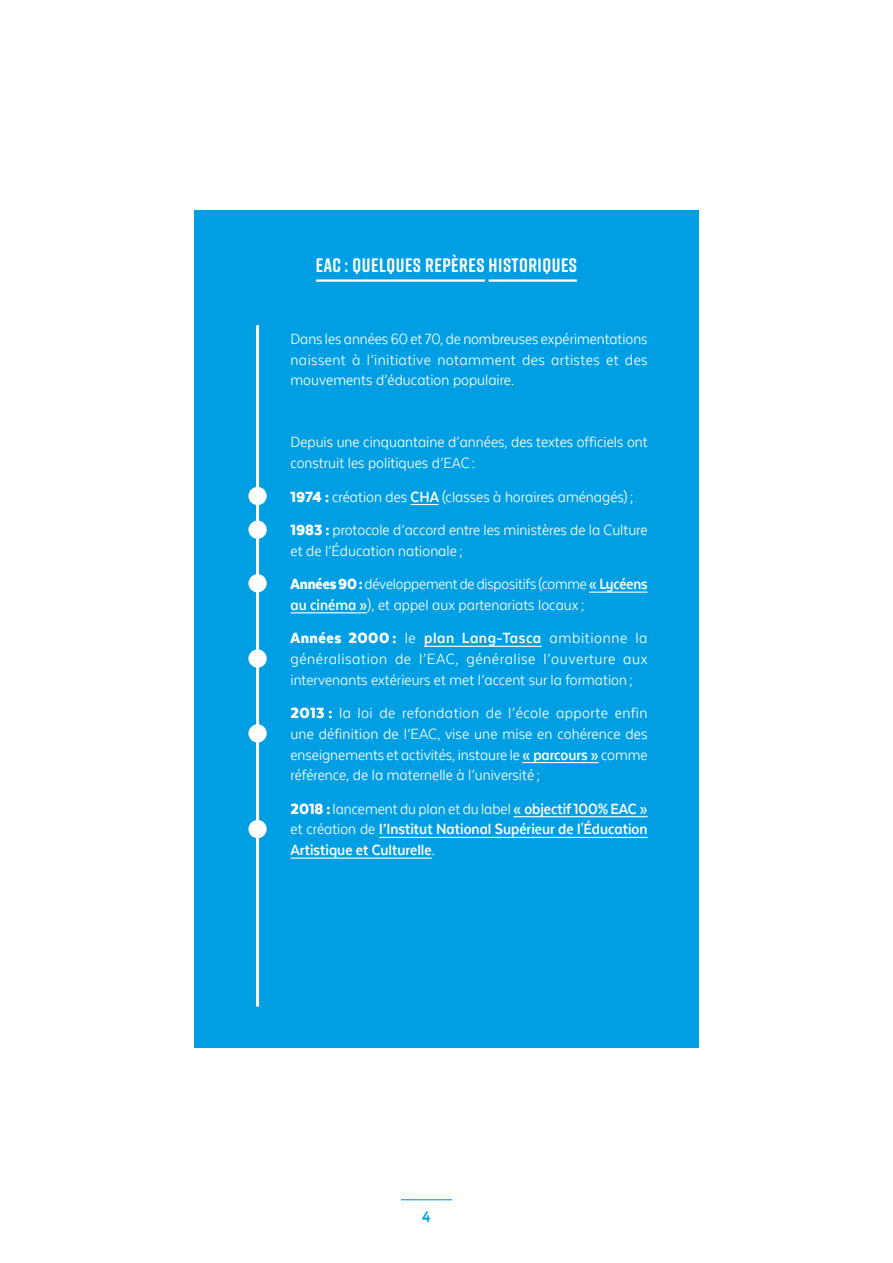
<style>
.page{position:relative;width:893px;height:1263px;background:#fff}
.page>*{position:absolute;margin:0;border:0;box-sizing:border-box;transform-origin:0 0}
.t1{font:700 19.5px "Rift Soft";letter-spacing:.025em;color:#fff}
.t2{font:17.25px/20.7px "Texta Narrow Alt";color:#fff}
.t3{font:700 17.25px/20.7px "Texta Narrow Alt";color:#fff;text-align:justify}
.t4{font:700 15px "Circe";color:#009fe3}
.s1{font-weight:900}
.s2{font-weight:700}
.s3{font-weight:400}
</style>
<div class="page">
<hr style="left:401px;top:1199px;width:51px;height:1px;background:#009fe3">
<div style="left:194px;top:210px;width:505px;height:838px;background:#009fe3"></div>
<svg style="left:411px;top:504px;width:28px;height:1px"></svg>
<hr style="left:589px;top:592px;width:59px;height:1px;background:#fff">
<hr style="left:291px;top:612px;width:76px;height:1px;background:#fff">
<hr style="left:424px;top:646px;width:118px;height:1px;background:#fff">
<hr style="left:522px;top:762px;width:76px;height:1px;background:#fff">
<hr style="left:513px;top:816px;width:135px;height:1px;background:#fff">
<hr style="left:379px;top:837px;width:269px;height:1px;background:#fff">
<hr style="left:291px;top:857px;width:141px;height:2px;background:#fff">
<hr style="left:316px;top:279px;width:169px;height:3px;background:#fff">
<hr style="left:489px;top:279px;width:88px;height:3px;background:#fff">
<hr style="left:256px;top:325px;width:3px;height:681px;background:#fff">
<div style="left:248px;top:487px;width:19px;height:18px;background:#fff;border-radius:50%"></div>
<div style="left:248px;top:520px;width:19px;height:19px;background:#fff;border-radius:50%"></div>
<div style="left:248px;top:574px;width:19px;height:18px;background:#fff;border-radius:50%"></div>
<div style="left:248px;top:649px;width:19px;height:19px;background:#fff;border-radius:50%"></div>
<div style="left:248px;top:724px;width:19px;height:18px;background:#fff;border-radius:50%"></div>
<div style="left:248px;top:820px;width:19px;height:18px;background:#fff;border-radius:50%"></div>
<p class="t1" style="left:316px;top:252px;width:263px">EAC : QUELQUES REPÈRES HISTORIQUES</p>
<p class="t2" style="left:291px;top:328px;width:359px;text-align:justify">Dans les années 60 et 70, de nombreuses expérimentations naissent à l’initiative notamment des artistes et des mouvements d’éducation populaire.</p>
<p class="t2" style="left:291px;top:432px;width:359px">Depuis une cinquantaine d’années, des textes officiels ont construit les politiques d’EAC:</p>
<p class="t2" style="left:291px;top:479px;width:359px;line-height:33.5px"><span class="s1">1974 :</span> création des <span class="s2">CHA</span> (classes à horaires aménagés) ;<br><span class="s1">1983 :</span> protocole d’accord entre les ministères de la Culture</p>
<p class="t2" style="left:291px;top:534px;width:359px;line-height:33.5px">et de l’Éducation nationale ;<br><span class="s1">Années 90:</span> développement de dispositifs (comme <span class="s2">« Lycéens</span></p>
<p class="t2" style="left:291px;top:588px;width:359px;line-height:33.5px"><span class="s2">au cinéma »</span>), et appel aux partenariats locaux;<br><span class="s1">Années 2000 :</span> le <span class="s2">plan Lang-Tasca</span> ambitionne la</p>
<p class="t2" style="left:291px;top:648px;width:359px">généralisation de l’EAC, généralise l’ouverture aux intervenants extérieurs et met l’accent sur la formation ;</p>
<p class="t2" style="left:291px;top:702px;width:359px;text-align:justify"><span class="s1">2013 :</span> la loi de refondation de l’école apporte enfin une définition de l’EAC, vise une mise en cohérence des enseignements et activités, instaure le <span class="s2">« parcours »</span> comme référence, de la maternelle à l’université ;</p>
<p class="t3" style="left:291px;top:798px;width:359px"><span class="s1">2018 :</span> <span class="s3">lancement du plan et du label</span> « objectif 100% EAC » <span class="s3">et création de</span> l’Institut National Supérieur de l'Éducation Artistique et Culturelle<span class="s3">.</span></p>
<p class="t4" style="left:422px;top:1207px;width:10px">4</p>
</div>
